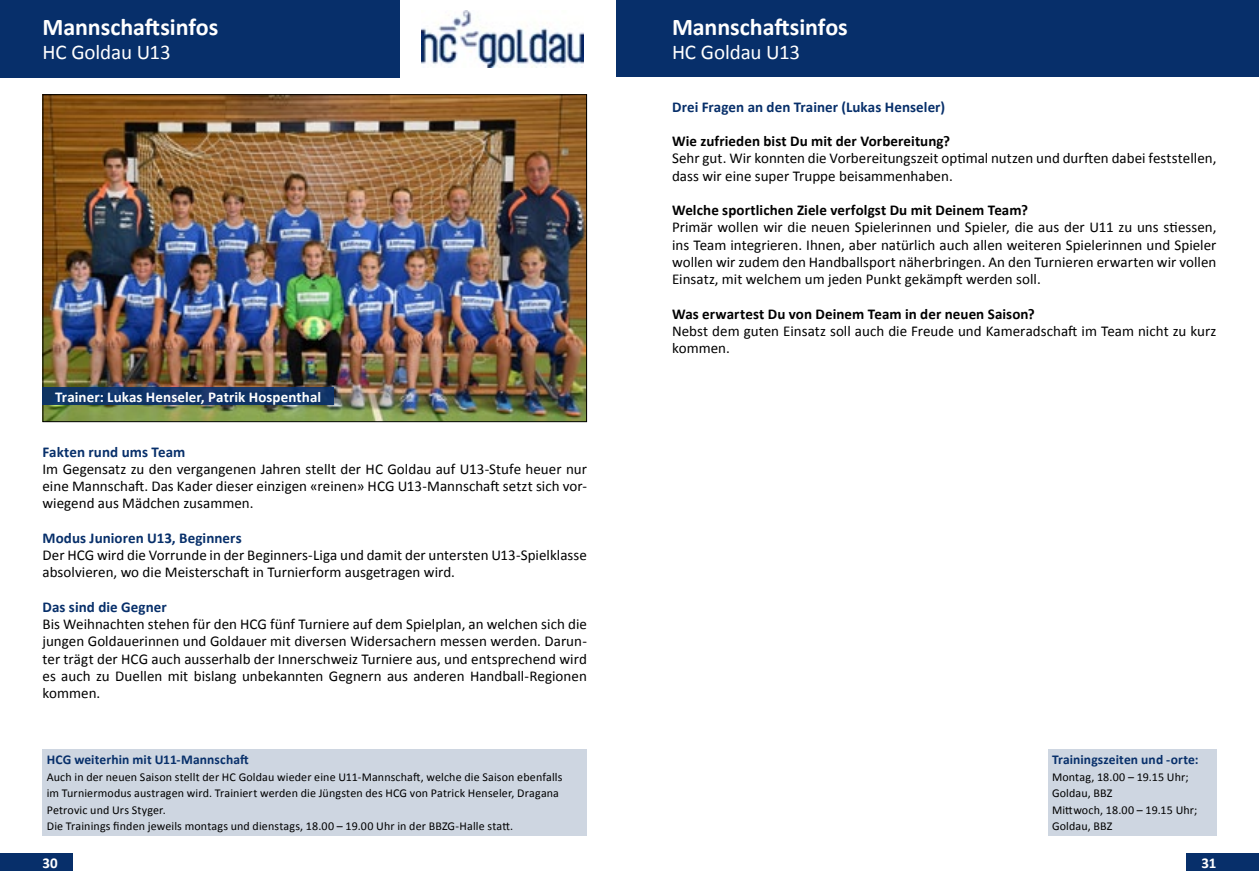
<style>
.page{position:relative;width:1259px;height:893px;background:#fff}
.page>*{position:absolute;margin:0;border:0;box-sizing:border-box;transform-origin:0 0}
.t1{font:700 24px "Calibri";letter-spacing:-.005em;color:#fff}
.t2{font:21px "Calibri";letter-spacing:-.005em;color:#fff}
.t3{font:15px/17.2px "Calibri";color:#000}
.t4{font:700 15px "Calibri";letter-spacing:.005em;color:#000}
.t5{font:700 15px "Calibri";letter-spacing:.005em;color:#072f6a}
.t6{font:700 15px "Calibri";letter-spacing:.005em;color:#fff}
.t7{font:700 13.5px "Calibri";letter-spacing:.01em;color:#072f6a}
.t8{font:12px/16.5px "Calibri";letter-spacing:.01em;color:#000}
</style>
<div class="page">
<div style="left:1186px;top:853px;width:73px;height:18px;background:#072f6a"></div>
<div style="left:0;top:853px;width:72px;height:18px;background:#072f6a"></div>
<img style="left:45px;top:96px;width:540px;height:324px">
<svg style="left:43px;top:388px;width:291px;height:17px;fill:#0f3465"></svg>
<div style="left:1047px;top:750px;width:169px;height:86px;background:#ced6e1"></div>
<div style="left:43px;top:750px;width:544px;height:86px;background:#ced6e1"></div>
<div style="left:617px;top:0;width:642px;height:77px;background:#072f6a"></div>
<div style="left:0;top:0;width:399px;height:77px;background:#072f6a"></div>
<img style="left:422px;top:11px;width:161px;height:57px">
<h1 class="t1" style="left:43px;top:12px;width:177px">Mannschaftsinfos</h1>
<h2 class="t2" style="left:43px;top:39px;width:130px">HC Goldau U13</h2>
<p class="t6" style="left:55px;top:387px;width:267px">Trainer: Lukas Henseler, Patrik Hospenthal</p>
<p class="t5" style="left:43px;top:442px;width:144px">Fakten rund ums Team</p>
<p class="t3" style="left:43px;top:460px;width:546px;text-align:justify">Im Gegensatz zu den vergangenen Jahren stellt der HC Goldau auf U13-Stufe heuer nur eine Mannschaft. Das Kader dieser einzigen «reinen» HCG U13-Mannschaft setzt sich vor&shy;wiegend aus Mädchen zusammen.</p>
<p class="t5" style="left:43px;top:528px;width:201px">Modus Junioren U13, Beginners</p>
<p class="t3" style="left:43px;top:546px;width:546px">Der HCG wird die Vorrunde in der Beginners-Liga und damit der untersten U13-Spielklasse absolvieren, wo die Meisterschaft in Turnierform ausgetragen wird.</p>
<p class="t5" style="left:43px;top:597px;width:126px">Das sind die Gegner</p>
<p class="t3" style="left:43px;top:615px;width:546px;text-align:justify">Bis Weihnachten stehen für den HCG fünf Turniere auf dem Spielplan, an welchen sich die jungen Goldauerinnen und Goldauer mit diversen Widersachern messen werden. Darun&shy;ter trägt der HCG auch ausserhalb der Innerschweiz Turniere aus, und entsprechend wird es auch zu Duellen mit bislang unbekannten Gegnern aus anderen Handball-Regionen kommen.</p>
<p class="t7" style="left:47px;top:751px;width:203px">HCG weiterhin mit U11-Mannschaft</p>
<p class="t8" style="left:47px;top:768px;width:517px">Auch in der neuen Saison stellt der HC Goldau wieder eine U11-Mannschaft, welche die Saison ebenfalls im Turniermodus austragen wird. Trainiert werden die Jüngsten des HCG von Patrick Henseler, Dragana Petrovic und Urs Styger.<br>Die Trainings finden jeweils montags und dienstags, 18.00 – 19.00 Uhr in der BBZG-Halle statt.</p>
<h1 class="t1" style="left:672px;top:12px;width:177px">Mannschaftsinfos</h1>
<h2 class="t2" style="left:672px;top:39px;width:130px">HC Goldau U13</h2>
<p class="t5" style="left:672px;top:97px;width:274px">Drei Fragen an den Trainer (Lukas Henseler)</p>
<p class="t4" style="left:672px;top:131px;width:279px">Wie zufrieden bist Du mit der Vorbereitung?</p>
<p class="t3" style="left:672px;top:150px;width:546px">Sehr gut. Wir konnten die Vorbereitungszeit optimal nutzen und durften dabei feststellen, dass wir eine super Truppe beisammenhaben.</p>
<p class="t4" style="left:672px;top:200px;width:357px">Welche sportlichen Ziele verfolgst Du mit Deinem Team?</p>
<p class="t3" style="left:672px;top:219px;width:546px;text-align:justify">Primär wollen wir die neuen Spielerinnen und Spieler, die aus der U11 zu uns stiessen, ins Team integrieren. Ihnen, aber natürlich auch allen weiteren Spielerinnen und Spieler wollen wir zudem den Handballsport näherbringen. An den Turnieren erwarten wir vollen Einsatz, mit welchem um jeden Punkt gekämpft werden soll.</p>
<p class="t4" style="left:672px;top:304px;width:364px">Was erwartest Du von Deinem Team in der neuen Saison?</p>
<p class="t3" style="left:672px;top:322px;width:546px">Nebst dem guten Einsatz soll auch die Freude und Kameradschaft im Team nicht zu kurz kommen.</p>
<p class="t7" style="left:1052px;top:751px;width:148px">Trainingszeiten und -orte:</p>
<p class="t8" style="left:1052px;top:768px;width:147px">Montag, 18.00 – 19.15 Uhr;<br>Goldau, BBZ<br>Mittwoch, 18.00 – 19.15 Uhr;<br>Goldau, BBZ</p>
<p class="t6" style="left:43px;top:853px;width:17px">30</p>
<p class="t6" style="left:1201px;top:853px;width:16px">31</p>
</div>
